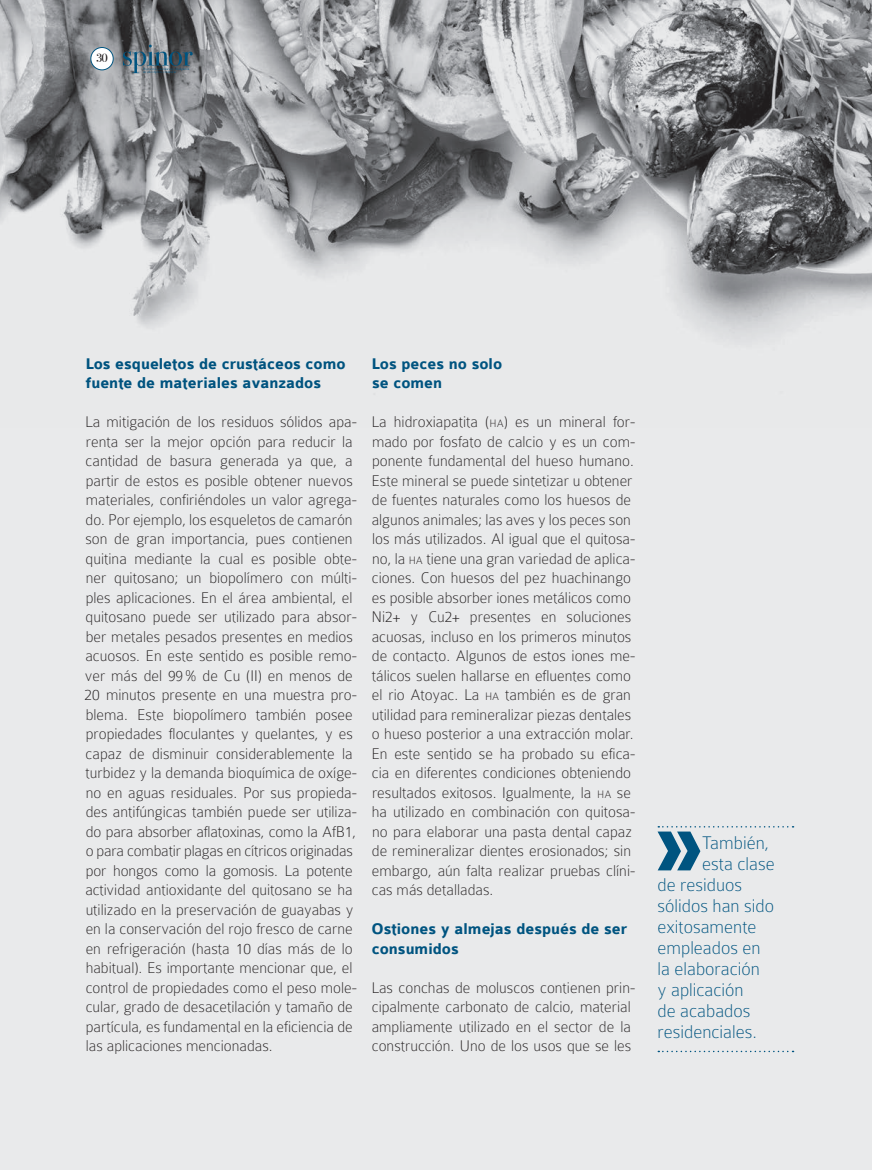
<style>
.page{position:relative;width:872px;height:1170px;background:#fff}
.page>*{position:absolute;margin:0;border:0;box-sizing:border-box;transform-origin:0 0}
.balazo{font:700 107.85px "Colaborate";color:#005480}
.balazo-2{font:100 19.5px "Colaborate";color:#005480}
.párrafo_-_Primera{font:100 16.5px/19.5px "Colaborate";color:#231f20}
.subtitulo{font:700 16.5px/19.5px "Colaborate";color:#005480}
.t1{font:12px "Bodoni Svty Two ITCTT Book";color:#231f20}
.s1{font-size:11.55px}
</style>
<div class="page">
<div style="left:0;top:0;width:872px;height:1169px;background:#e9eaeb"></div>
<img style="left:0;top:0;width:871px;height:382px">
<svg style="left:658px;top:826px;width:135px;height:1px"></svg>
<svg style="left:658px;top:1050px;width:135px;height:2px"></svg>
<div style="left:91px;top:47px;width:22px;height:23px;background:#fff;border-radius:50%"></div>
<div style="left:90px;top:47px;width:24px;height:23px;border:1px solid #005480;border-radius:50%"></div>
<svg style="left:123px;top:45px;width:70px;height:29px;background:#5b6d78"></svg>
<p class="t1" style="left:96px;top:51px;width:13px">30</p>
<p class="subtitulo" style="left:85px;top:354px;width:262px">Los esqueletos de crustáceos como fuente de materiales avanzados</p>
<p class="párrafo_-_Primera" style="left:85px;top:412px;width:274px">La mitigación de los residuos sólidos apa&shy;renta ser la mejor opción para reducir la cantidad de basura generada ya que, a partir de estos es posible obtener nuevos materiales, confiriéndoles un valor agrega&shy;do. Por ejemplo, los esqueletos de camarón son de gran importancia, pues contienen quitina mediante la cual es posible obte&shy;ner quitosano; un biopolímero con múlti&shy;ples aplicaciones. En el área ambiental, el quitosano puede ser utilizado para absor&shy;ber metales pesados presentes en medios acuosos. En este sentido es posible remo&shy;ver más del 99% de Cu (II) en menos de 20 minutos presente en una muestra pro&shy;blema. Este biopolímero también posee propiedades floculantes y quelantes, y es capaz de disminuir considerablemente la turbidez y la demanda bioquímica de oxíge&shy;no en aguas residuales. Por sus propieda&shy;des antifúngicas también puede ser utiliza&shy;do para absorber aflatoxinas, como la AfB1, o para combatir plagas en cítricos originadas por hongos como la gomosis. La potente actividad antioxidante del quitosano se ha utilizado en la preservación de guayabas y en la conservación del rojo fresco de carne en refrigeración (hasta 10 días más de lo habitual). Es importante mencionar que, el control de propiedades como el peso mole&shy;cular, grado de desacetilación y tamaño de partícula, es fundamental en la eficiencia de las aplicaciones mencionadas.</p>
<p class="subtitulo" style="left:371px;top:354px;width:132px">Los peces no solo se comen</p>
<p class="párrafo_-_Primera" style="left:371px;top:412px;width:265px">La hidroxiapatita (<span class="s1">HA</span>) es un mineral for&shy;mado por fosfato de calcio y es un com&shy;ponente fundamental del hueso humano.<br>Este mineral se puede sintetizar u obtener de fuentes naturales como los huesos de algunos animales; las aves y los peces son los más utilizados. Al igual que el quitosa&shy;no, la <span class="s1">HA</span> tiene una gran variedad de aplica&shy;ciones. Con huesos del pez huachinango es posible absorber iones metálicos como Ni2+ y Cu2+ presentes en soluciones acuosas, incluso en los primeros minutos de contacto. Algunos de estos iones me&shy;tálicos suelen hallarse en efluentes como el rio Atoyac. La <span class="s1">HA</span> también es de gran utilidad para remineralizar piezas dentales o hueso posterior a una extracción molar.<br>En este sentido se ha probado su efica&shy;cia en diferentes condiciones obteniendo resultados exitosos. Igualmente, la <span class="s1">HA</span> se ha utilizado en combinación con quitosa&shy;no para elaborar una pasta dental capaz de remineralizar dientes erosionados; sin embargo, aún falta realizar pruebas clíni&shy;cas más detalladas.</p>
<p class="subtitulo" style="left:371px;top:919px;width:257px">Ostiones y almejas después de ser consumidos</p>
<p class="párrafo_-_Primera" style="left:371px;top:977px;width:265px">Las conchas de moluscos contienen prin&shy;cipalmente carbonato de calcio, material ampliamente utilizado en el sector de la construcción. Uno de los usos que se les</p>
<p class="balazo" style="left:655px;top:790px;width:48px">»</p>
<p class="balazo-2" style="left:702px;top:832px;width:69px">También,</p>
<p class="balazo-2" style="left:702px;top:853px;width:74px">esta clase</p>
<p class="balazo-2" style="left:657px;top:874px;width:86px">de residuos</p>
<p class="balazo-2" style="left:657px;top:895px;width:118px">sólidos han sido</p>
<p class="balazo-2" style="left:657px;top:916px;width:100px">exitosamente</p>
<p class="balazo-2" style="left:657px;top:937px;width:105px">empleados en</p>
<p class="balazo-2" style="left:657px;top:958px;width:104px">la elaboración</p>
<p class="balazo-2" style="left:657px;top:979px;width:88px">y aplicación</p>
<p class="balazo-2" style="left:657px;top:1000px;width:94px">de acabados</p>
<p class="balazo-2" style="left:657px;top:1021px;width:101px">residenciales.</p>
</div>
